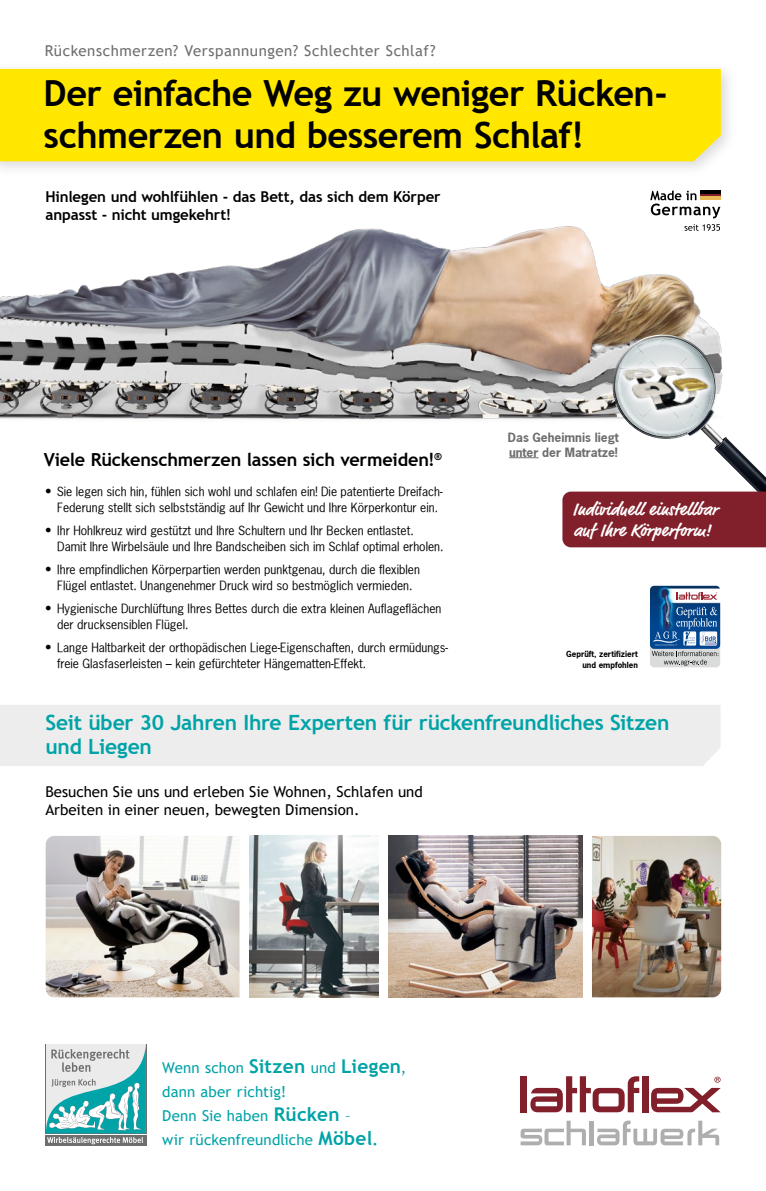
<style>
.page{position:relative;width:766px;height:1191px;background:#fff}
.page>*{position:absolute;margin:0;border:0;box-sizing:border-box;transform-origin:0 0}
.t1{font:700 36px/42px "Trebuchet MS";letter-spacing:-.015em;color:#000}
.t2{font:700 21px/24px "Trebuchet MS";letter-spacing:-.01em;color:#00a3a7}
.t3{font:700 18px "Trebuchet MS";letter-spacing:-.01em;color:#000}
.t4{font:700 18px/21px "Market Pro";letter-spacing:.025em;color:#fff}
.t5{font:15px/24px "Trebuchet MS";letter-spacing:.01em;color:#00a3a7}
.t6{font:15px/18px "Trebuchet MS";color:#000}
.t7{font:700 15px/18px "Trebuchet MS";letter-spacing:-.01em;color:#000}
.t8{font:15px "Trebuchet MS";letter-spacing:.035em;color:#6f6e6f}
.t9{font:12px/16px "News Gothic";color:#000}
.t10{font:700 12px/15px "News Gothic";color:#6f6e6f}
.t11{font:700 8px/10.8px "News Gothic";color:#000;text-align:right}
.s1{font-size:13px}
.s2{font-weight:700;font-size:19px}
.s3{font-weight:700}
</style>
<div class="page">
<div style="left:0;top:705px;width:720px;height:61px;background:#ededed"></div>
<img style="left:46px;top:836px;width:193px;height:161px">
<img style="left:388px;top:836px;width:194px;height:161px">
<img style="left:249px;top:836px;width:129px;height:161px">
<img style="left:592px;top:836px;width:129px;height:161px">
<div style="left:45px;top:1135px;width:101px;height:10px;background:#6f6e6f"></div>
<svg style="left:46px;top:1044px;width:100px;height:100px"></svg>
<hr style="left:589px;top:1120px;width:4px;height:25px;background:#aeaeaf">
<svg style="left:597px;top:1120px;width:122px;height:25px"></svg>
<svg style="left:520px;top:1120px;width:65px;height:25px"></svg>
<div style="left:520px;top:1076px;width:6px;height:36px;background:#81202b"></div>
<div style="left:642px;top:1076px;width:6px;height:36px;background:#81202b"></div>
<svg style="left:651px;top:1076px;width:69px;height:36px"></svg>
<svg style="left:530px;top:1076px;width:109px;height:36px"></svg>
<div style="left:0;top:61px;width:737px;height:117px;background:#000;opacity:.15"></div>
<div style="left:0;top:69px;width:720px;height:92px;background:#ffe700"></div>
<div style="left:649px;top:604px;width:71px;height:63px;background:#dadbdb;border-radius:4px"></div>
<img style="left:649px;top:586px;width:71px;height:63px">
<svg style="left:676px;top:592px;width:41px;height:7px"></svg>
<svg style="left:651px;top:607px;width:67px;height:59px"></svg>
<img style="left:0;top:171px;width:737px;height:288px">
<img style="left:714px;top:437px;width:51px;height:54px">
<img style="left:703px;top:354px;width:12px;height:2px">
<img style="left:633px;top:334px;width:35px;height:10px">
<img style="left:635px;top:337px;width:29px;height:10px">
<img style="left:619px;top:344px;width:15px;height:2px">
<img style="left:636px;top:347px;width:10px;height:9px">
<img style="left:619px;top:346px;width:17px;height:10px">
<img style="left:667px;top:335px;width:36px;height:2px">
<img style="left:646px;top:339px;width:18px;height:17px">
<img style="left:664px;top:337px;width:39px;height:19px">
<svg style="left:612px;top:356px;width:114px;height:93px"></svg>
<img style="left:617px;top:360px;width:99px;height:59px">
<svg style="left:509px;top:457px;width:29px;height:1px"></svg>
<div style="left:562px;top:491px;width:203px;height:56px;background:#81202b"></div>
<svg style="left:684px;top:224px;width:35px;height:7px"></svg>
<svg style="left:650px;top:190px;width:70px;height:28px"></svg>
<p class="t8" style="left:45px;top:42px;width:392px">Rückenschmerzen? Verspannungen? Schlechter Schlaf?</p>
<h1 class="t1" style="left:44px;top:72px;width:625px">Der einfache Weg zu weniger Rücken&shy;schmerzen und besserem Schlaf!</h1>
<p class="t7" style="left:45px;top:187px;width:396px">Hinlegen und wohlfühlen - das Bett, das sich dem Körper anpasst - nicht umgekehrt!</p>
<p class="t10" style="left:508px;top:429px;width:112px">Das Geheimnis liegt unter der Matratze!</p>
<h3 class="t3" style="left:44px;top:448px;width:399px">Viele Rückenschmerzen lassen sich vermeiden!<sup>®</sup></h3>
<p class="t9" style="left:57px;top:483px;width:386px;text-indent:-12px"><span class="s1">•</span> Sie legen sich hin, fühlen sich wohl und schlafen ein! Die patentierte Dreifach-<br>Federung stellt sich selbstständig auf Ihr Gewicht und Ihre Körperkontur ein.</p>
<p class="t9" style="left:57px;top:522px;width:388px;text-indent:-12px"><span class="s1">•</span> Ihr Hohlkreuz wird gestützt und Ihre Schultern und Ihr Becken entlastet.<br>Damit Ihre Wirbelsäule und Ihre Bandscheiben sich im Schlaf optimal erholen.</p>
<p class="t9" style="left:45px;top:561px;width:376px;text-align:center"><span class="s1">•</span> Ihre empfindlichen Körperpartien werden punktgenau, durch die flexiblen<br>Flügel entlastet. Unangenehmer Druck wird so bestmöglich vermieden.</p>
<p class="t9" style="left:57px;top:600px;width:385px;text-indent:-12px"><span class="s1">•</span> Hygienische Durchlüftung Ihres Bettes durch die extra kleinen Auflageflächen der drucksensiblen Flügel.</p>
<p class="t9" style="left:57px;top:639px;width:392px;text-indent:-12px"><span class="s1">•</span> Lange Haltbarkeit der orthopädischen Liege-Eigenschaften, durch ermüdungs&shy;freie Glasfaserleisten – kein gefürchteter Hängematten-Effekt.</p>
<p class="t11" style="left:566px;top:648px;width:73px">Geprüft, zertifiziert und empfohlen</p>
<h3 class="t4" style="left:572px;top:499px;width:146px">Individuell einstellbar auf Ihre Körperform!</h3>
<h2 class="t2" style="left:45px;top:710px;width:625px">Seit über 30 Jahren Ihre Experten für rückenfreundliches Sitzen und Liegen</h2>
<p class="t6" style="left:45px;top:783px;width:379px">Besuchen Sie uns und erleben Sie Wohnen, Schlafen und<br>Arbeiten in einer neuen, bewegten Dimension.</p>
<p class="t5" style="left:162px;top:1055px;width:245px">Wenn schon <span class="s2">Sitzen</span> und <span class="s2">Liegen</span>, dann aber richtig!<br>Denn Sie haben <span class="s2">Rücken</span> –<br>wir rückenfreundliche <span class="s2">Möbel</span><span class="s3">.</span></p>
</div>
